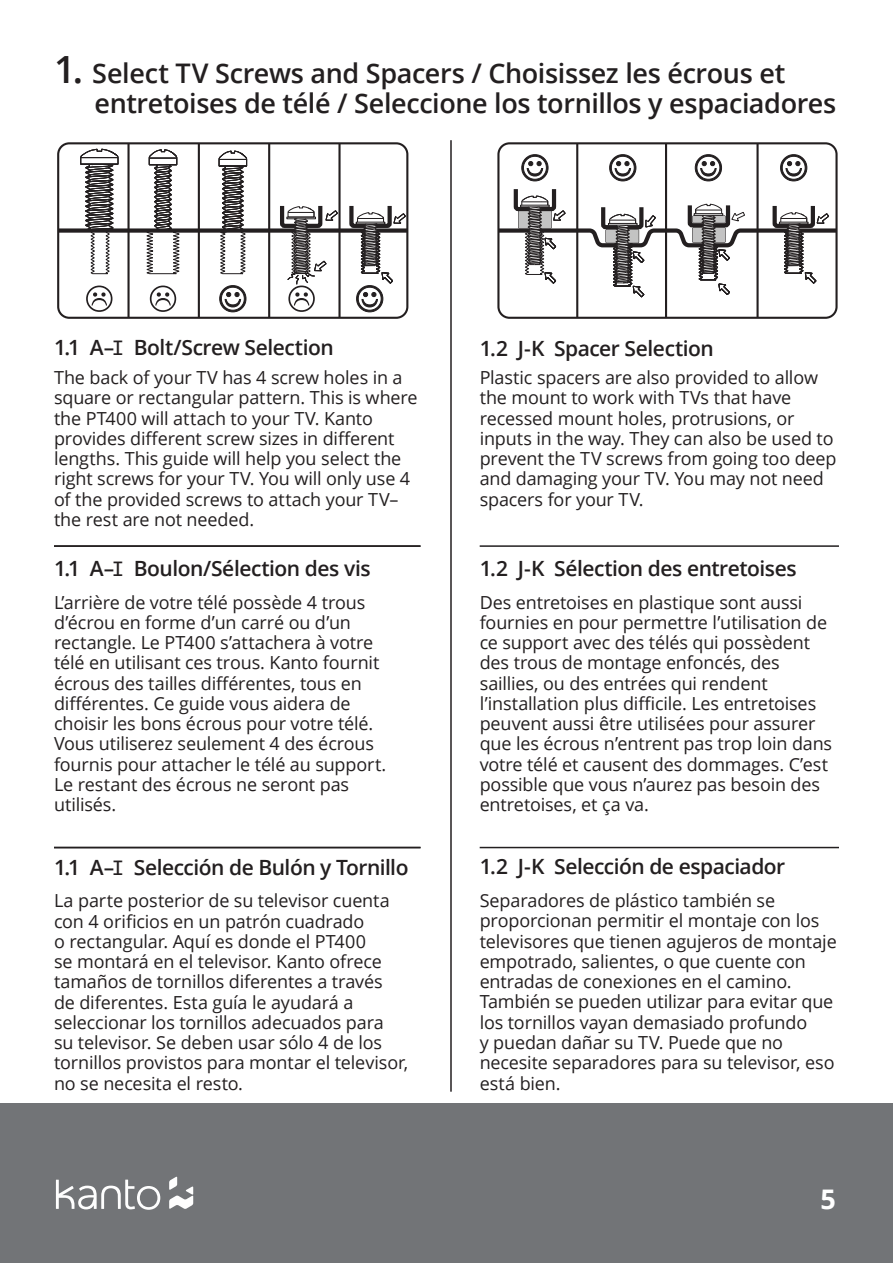
<style>
.page{position:relative;width:893px;height:1263px;background:#fff}
.page>*{position:absolute;margin:0;border:0;box-sizing:border-box;transform-origin:0 0}
.t1{font:600 27px/30px "Open Sans";letter-spacing:-.015em;color:#231f20}
.t2{font:700 27px "Open Sans";color:#fff}
.t3{font:600 21px "Open Sans";letter-spacing:-.025em;color:#231f20}
.t4{font:18px/20.2px "Open Sans";letter-spacing:-.01em;color:#231f20}
.s1{font-size:37.5px}
.s2{font-family:"Consolas";font-weight:400;font-size:22.5px}
</style>
<div class="page">
<div style="left:0;top:1104px;width:893px;height:159px;background:#727477"></div>
<svg style="left:169px;top:1176px;width:24px;height:33px"></svg>
<svg style="left:56px;top:1179px;width:104px;height:31px"></svg>
<svg style="left:86px;top:286px;width:26px;height:26px"></svg>
<svg style="left:150px;top:286px;width:26px;height:26px"></svg>
<svg style="left:80px;top:149px;width:39px;height:125px"></svg>
<svg style="left:219px;top:285px;width:27px;height:27px"></svg>
<svg style="left:146px;top:149px;width:34px;height:125px"></svg>
<svg style="left:218px;top:150px;width:29px;height:124px"></svg>
<div style="left:58px;top:228px;width:349px;height:5px;background:#231f20"></div>
<hr style="left:127px;top:143px;width:3px;height:175px;background:#231f20">
<hr style="left:198px;top:143px;width:2px;height:175px;background:#231f20">
<hr style="left:268px;top:143px;width:2px;height:175px;background:#231f20">
<hr style="left:338px;top:143px;width:3px;height:175px;background:#231f20">
<div style="left:57px;top:142px;width:351px;height:177px;border:2px solid #231f20;border-radius:11px"></div>
<svg style="left:278px;top:205px;width:60px;height:107px"></svg>
<svg style="left:347px;top:202px;width:59px;height:110px"></svg>
<hr style="left:576px;top:143px;width:2px;height:175px;background:#231f20">
<hr style="left:665px;top:143px;width:2px;height:175px;background:#231f20">
<hr style="left:756px;top:143px;width:3px;height:175px;background:#231f20">
<div style="left:497px;top:142px;width:341px;height:177px;border:2px solid #231f20;border-radius:11px"></div>
<svg style="left:497px;top:154px;width:341px;height:144px"></svg>
<hr style="left:54px;top:545px;width:366px;height:2px;background:#231f20">
<hr style="left:54px;top:847px;width:366px;height:1px;background:#231f20">
<hr style="left:480px;top:545px;width:359px;height:2px;background:#231f20">
<hr style="left:480px;top:847px;width:359px;height:1px;background:#231f20">
<hr style="left:450px;top:140px;width:2px;height:952px;background:#231f20">
<h1 class="t1" style="left:95px;top:57px;width:743px;text-indent:-41px"><span class="s1">1.</span> Select TV Screws and Spacers / Choisissez les écrous et entretoises de télé / Seleccione los tornillos y espaciadores</h1>
<p class="t3" style="left:54px;top:333px;width:281px">1.1 A–<span class="s2">I</span> Bolt/Screw Selection</p>
<p class="t4" style="left:54px;top:367px;width:365px">The back of your TV has 4 screw holes in a square or rectangular pattern. This is where the PT400 will attach to your TV. Kanto provides different screw sizes in different lengths. This guide will help you select the right screws for your TV. You will only use 4 of the provided screws to attach your TV– the rest are not needed.</p>
<p class="t3" style="left:54px;top:554px;width:318px">1.1 A–<span class="s2">I</span> Boulon/Sélection des vis</p>
<p class="t4" style="left:54px;top:591px;width:334px">L’arrière de votre télé possède 4 trous d’écrou en forme d’un carré ou d’un rectangle. Le PT400 s’attachera à votre télé en utilisant ces trous. Kanto fournit écrous des tailles différentes, tous en différentes. Ce guide vous aidera de choisir les bons écrous pour votre télé.<br>Vous utiliserez seulement 4 des écrous fournis pour attacher le télé au support.<br>Le restant des écrous ne seront pas utilisés.</p>
<p class="t3" style="left:54px;top:853px;width:356px">1.1 A–<span class="s2">I</span> Selección de Bulón y Tornillo</p>
<p class="t4" style="left:54px;top:890px;width:356px">La parte posterior de su televisor cuenta con 4 orificios en un patrón cuadrado<br>o rectangular. Aquí es donde el PT400<br>se montará en el televisor. Kanto ofrece tamaños de tornillos diferentes a través<br>de diferentes. Esta guía le ayudará a seleccionar los tornillos adecuados para<br>su televisor. Se deben usar sólo 4 de los tornillos provistos para montar el televisor, no se necesita el resto.</p>
<p class="t3" style="left:480px;top:333px;width:236px">1.2 J-K Spacer Selection</p>
<p class="t4" style="left:480px;top:367px;width:358px">Plastic spacers are also provided to allow the mount to work with TVs that have recessed mount holes, protrusions, or inputs in the way. They can also be used to prevent the TV screws from going too deep and damaging your TV. You may not need spacers for your TV.</p>
<p class="t3" style="left:480px;top:554px;width:318px">1.2 J-K Sélection des entretoises</p>
<p class="t4" style="left:480px;top:591px;width:354px">Des entretoises en plastique sont aussi fournies en pour permettre l’utilisation de ce support avec des télés qui possèdent des trous de montage enfoncés, des saillies, ou des entrées qui rendent l’installation plus difficile. Les entretoises peuvent aussi être utilisées pour assurer que les écrous n’entrent pas trop loin dans votre télé et causent des dommages. C’est possible que vous n’aurez pas besoin des entretoises, et ça va.</p>
<p class="t3" style="left:480px;top:852px;width:307px">1.2 J-K Selección de espaciador</p>
<p class="t4" style="left:480px;top:890px;width:359px">Separadores de plástico también se proporcionan permitir el montaje con los televisores que tienen agujeros de montaje empotrado, salientes, o que cuente con entradas de conexiones en el camino.<br>También se pueden utilizar para evitar que los tornillos vayan demasiado profundo<br>y puedan dañar su TV. Puede que no necesite separadores para su televisor, eso está bien.</p>
<h1 class="t2" style="left:820px;top:1179px;width:17px">5</h1>
</div>
